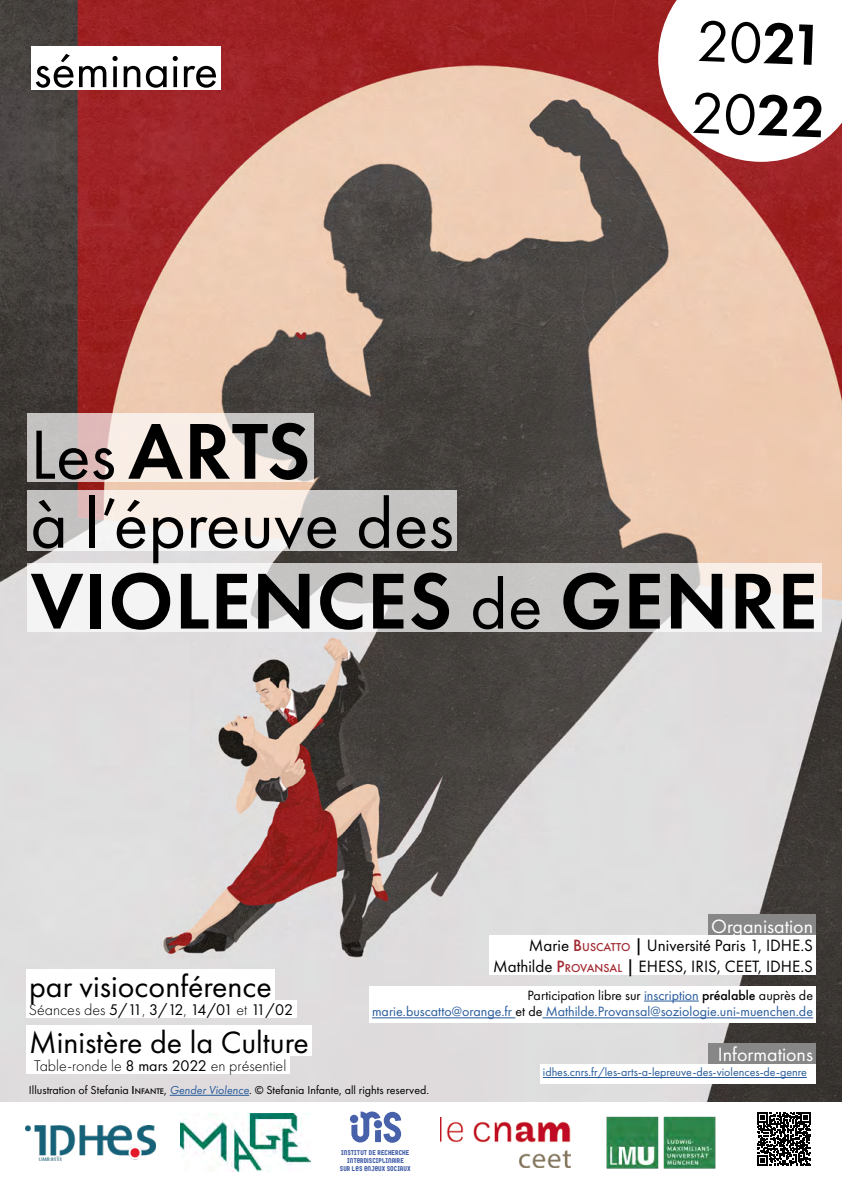
<style>
.page{position:relative;width:842px;height:1191px;background:#fff}
.page>*{position:absolute;margin:0;border:0;box-sizing:border-box;transform-origin:0 0}
.t1{font:600 82px "Futura PT";letter-spacing:.01em;color:#000}
.t2{font:72px "Futura PT";color:#000}
.t3{font:60px/72px "Futura PT";color:#000}
.t4{font:50px "Futura PT";color:#000}
.t5{font:32px "Futura PT";color:#000}
.t6{font:20px "Futura PT";color:#fff}
.t7{font:17px/20.4px "Futura PT";color:#000;text-align:right}
.t8{font:300 16px "Futura PT";color:#000}
.t9{font:16px "Futura PT";letter-spacing:-.14em;color:#000}
.t10{font:14px/16.8px "Futura PT";color:#275b9b;text-align:right}
.t11{font:12px "Futura PT";color:#000}
.t12{font:12px "Futura PT";color:#275b9b}
.t13{font:900 7px/7.9px "Garaje 53 Unicase";color:#4762ab;text-align:center}
.s1{font-weight:600}
.s2{font-weight:400;font-size:72px}
.s3{font-weight:300}
.s4{font-weight:500;color:#a32932}
.s5{font-weight:500;font-size:11.9px;color:#a32932}
.s6{font-weight:500}
.s7{color:#000}
.s8{font-weight:500;color:#000}
.s9{font-weight:500;font-size:8.4px}
.s10{font-style:italic;color:#275b9b}
.s11{font-weight:400}
</style>
<div class="page">
<img style="left:0;top:0;width:842px;height:1102px">
<svg style="left:27px;top:413px;width:287px;height:68px;fill:#f8ede5"></svg>
<svg style="left:27px;top:490px;width:430px;height:60px"></svg>
<svg style="left:27px;top:563px;width:795px;height:68px"></svg>
<div style="left:31px;top:46px;width:190px;height:44px;background:#fff"></div>
<svg style="left:658px;top:0;width:184px;height:162px"></svg>
<div style="left:489px;top:935px;width:327px;height:39px;background:#fff"></div>
<div style="left:369px;top:986px;width:447px;height:36px;background:#fff"></div>
<hr style="left:644px;top:1000px;width:55px;height:1px;background:#275b9b">
<hr style="left:372px;top:1017px;width:143px;height:1px;background:#275b9b">
<hr style="left:542px;top:1017px;width:271px;height:1px;background:#275b9b">
<img style="left:26px;top:1125px;width:129px;height:35px">
<img style="left:181px;top:1113px;width:130px;height:58px">
<svg style="left:351px;top:1111px;width:50px;height:31px"></svg>
<img style="left:441px;top:1117px;width:130px;height:50px">
<img style="left:606px;top:1116px;width:110px;height:53px">
<div style="left:26px;top:999px;width:270px;height:18px;background:#fff"></div>
<div style="left:26px;top:1056px;width:263px;height:17px;background:#fff"></div>
<div style="left:26px;top:1025px;width:286px;height:31px;background:#fff"></div>
<hr style="left:170px;top:1095px;width:79px;height:1px;background:#275b9b">
<div style="left:540px;top:1064px;width:276px;height:20px;background:#fff"></div>
<hr style="left:543px;top:1077px;width:264px;height:1px;background:#275b9b">
<div style="left:708px;top:1043px;width:108px;height:21px;background:#878787"></div>
<svg style="left:757px;top:1112px;width:54px;height:53px"></svg>
<div style="left:26px;top:969px;width:249px;height:31px;background:#fff"></div>
<div style="left:708px;top:914px;width:108px;height:21px;background:#878787"></div>
<h3 class="t4" style="left:34px;top:41px;width:186px">séminaire</h3>
<h3 class="t3" style="left:694px;top:4px;width:136px;rotate:2deg">20<span class="s1">21<br></span>20<span class="s1">22</span></h3>
<h1 class="t1" style="left:30px;top:400px;width:282px"><span class="s2">Les</span> ARTS</h1>
<h2 class="t2" style="left:30px;top:481px;width:425px">à l’épreuve des</h2>
<h1 class="t1" style="left:31px;top:550px;width:789px">VIOLENCES <span class="s2">de</span> GENRE</h1>
<h3 class="t5" style="left:29px;top:967px;width:244px">par visioconférence</h3>
<p class="t9" style="left:29px;top:1000px;width:266px"><span class="s3">Séances des</span> 5/11<span class="s3">,</span> 3/12<span class="s3">,</span> 14/01 <span class="s3">et</span> 11/02</p>
<h3 class="t6" style="left:711px;top:914px;width:103px">Organisation</h3>
<p class="t7" style="left:493px;top:935px;width:321px">Marie <span class="s4">B</span><span class="s5">USCATTO</span> <span class="s6">|</span> Université Paris 1, IDHE.S<br>Mathilde <span class="s4">P</span><span class="s5">ROVANSAL</span> <span class="s6">|</span> EHESS, IRIS, CEET, IDHE.S</p>
<p class="t10" style="left:372px;top:986px;width:442px"><span class="s7">Participation libre sur</span> inscription <span class="s8">préalable</span> <span class="s7">auprès de<br></span>marie.buscatto@orange.fr <span class="s7">et de</span> Mathilde.Provansal@soziologie.uni-muenchen.de</p>
<h3 class="t5" style="left:29px;top:1023px;width:281px">Ministère de la Culture</h3>
<p class="t11" style="left:29px;top:1083px;width:402px">Illustration of Stefania <span class="s6">I</span><span class="s9">NFANTE</span>, <span class="s10">Gender Violence</span>. © Stefania Infante, all rights reserved.</p>
<p class="t8" style="left:34px;top:1056px;width:253px">Table-ronde le <span class="s11">8 mars 2022</span> en présentiel</p>
<p class="t13" style="left:340px;top:1148px;width:72px">INSTITUT DE RECHERCHE<br>INTERDISCIPLINAIRE<br>SUR LES ENJEUX SOCIAUX</p>
<h3 class="t6" style="left:718px;top:1043px;width:97px">Informations</h3>
<p class="t12" style="left:543px;top:1065px;width:265px">idhes.cnrs.fr/les-arts-a-lepreuve-des-violences-de-genre</p>
</div>
